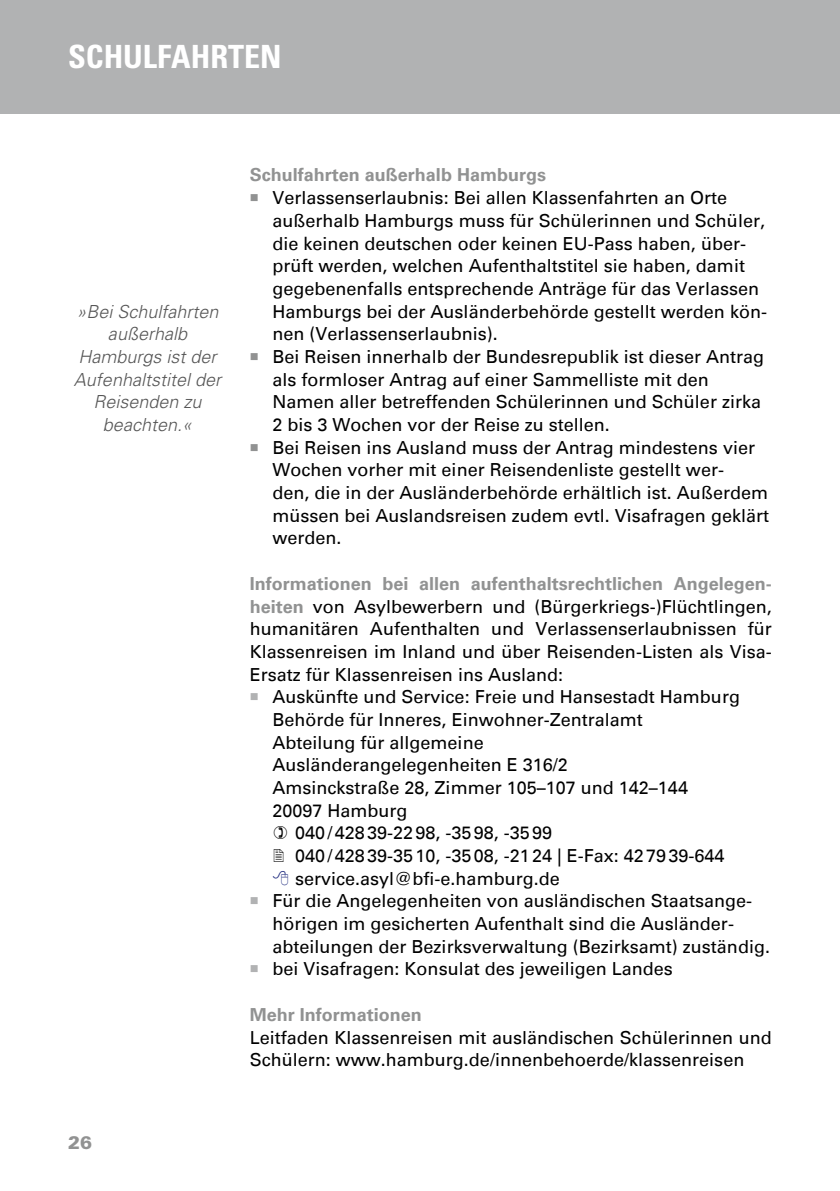
<style>
.page{position:relative;width:840px;height:1191px;background:#fff}
.page>*{position:absolute;margin:0;border:0;box-sizing:border-box;transform-origin:0 0}
.t1{font:700 condensed 32px "Univers LT";color:#fff}
.t2{font:18px/22.6px "Univers LT";color:#000}
.t3{font:italic 300 18px/22.6px "Univers LT";color:#565656;text-align:center}
.t4{font:700 18px "Univers LT";color:#919292}
.t5{font:900 18px "Univers LT";color:#919292}
.s1{color:#919292}
.s2{font-weight:700;color:#919292}
.s3{color:#b1b2b3}
</style>
<div class="page">
<div style="left:0;top:0;width:839px;height:113px;background:#b1b2b3"></div>
<h1 class="t1" style="left:68px;top:37px;width:215px">SCHULFAHRTEN</h1>
<p class="t3" style="left:74px;top:300px;width:149px">»Bei Schulfahrten außerhalb<br>Hamburgs ist der<br>Aufenhaltstitel der<br>Reisenden zu beachten.«</p>
<p class="t5" style="left:68px;top:1130px;width:26px">26</p>
<p class="t4" style="left:249px;top:165px;width:298px">Schulfahrten außerhalb Hamburgs</p>
<p class="t2" style="left:272px;top:187px;width:496px;text-indent:-23px"><span class="s1">■</span> Verlassenserlaubnis: Bei allen Klassenfahrten an Orte außerhalb Hamburgs muss für Schülerinnen und Schüler, die keinen deutschen oder keinen EU-Pass haben, über&shy;prüft werden, welchen Aufenthaltstitel sie haben, damit gegebenenfalls entsprechende Anträge für das Verlassen Hamburgs bei der Ausländerbehörde gestellt werden kön&shy;nen (Verlassenserlaubnis).</p>
<p class="t2" style="left:272px;top:345px;width:493px;text-indent:-23px"><span class="s1">■</span> Bei Reisen innerhalb der Bundesrepublik ist dieser Antrag als formloser Antrag auf einer Sammelliste mit den Namen aller betreffenden Schülerinnen und Schüler zirka 2 bis 3 Wochen vor der Reise zu stellen.</p>
<p class="t2" style="left:272px;top:436px;width:498px;text-indent:-23px"><span class="s1">■</span> Bei Reisen ins Ausland muss der Antrag mindestens vier Wochen vorher mit einer Reisendenliste gestellt wer-<br>den, die in der Ausländerbehörde erhältlich ist. Außerdem müssen bei Auslandsreisen zudem evtl. Visafragen geklärt werden.</p>
<p class="t2" style="left:249px;top:572px;width:523px;text-align:justify"><span class="s2">Informationen bei allen aufenthaltsrechtlichen Angelegen&shy;heiten</span> von Asylbewerbern und (Bürgerkriegs-)Flüchtlingen, humanitären Aufenthalten und Verlassenserlaubnissen für Klassenreisen im Inland und über Reisenden-Listen als Visa-Ersatz für Klassenreisen ins Ausland:</p>
<p class="t2" style="left:249px;top:685px;width:491px"><span class="s3">■</span> Auskünfte und Service: Freie und Hansestadt Hamburg</p>
<p class="t2" style="left:272px;top:708px;width:372px">Behörde für Inneres, Einwohner-Zentralamt</p>
<p class="t2" style="left:272px;top:731px;width:213px">Abteilung für allgemeine</p>
<p class="t2" style="left:272px;top:753px;width:297px">Ausländerangelegenheiten E 316/2</p>
<p class="t2" style="left:272px;top:776px;width:417px">Amsinckstraße 28, Zimmer 105–107 und 142–144</p>
<p class="t2" style="left:272px;top:799px;width:137px">20097 Hamburg</p>
<p class="t2" style="left:295px;top:821px;width:258px">040/42839-2298, -3598, -3599</p>
<p class="t2" style="left:295px;top:844px;width:430px">040/42839-3510, -3508, -2124 | E-Fax: 427939-644</p>
<p class="t2" style="left:295px;top:867px;width:266px">service.asyl@bfi-e.hamburg.de</p>
<p class="t2" style="left:272px;top:890px;width:499px;text-indent:-23px"><span class="s3">■</span> Für die Angelegenheiten von ausländischen Staatsange&shy;hörigen im gesicherten Aufenthalt sind die Ausländer&shy;abteilungen der Bezirksverwaltung (Bezirksamt) zuständig.</p>
<p class="t2" style="left:249px;top:958px;width:424px"><span class="s3">■</span> bei Visafragen: Konsulat des jeweiligen Landes</p>
<p class="t4" style="left:249px;top:1004px;width:174px">Mehr Informationen</p>
<p class="t2" style="left:249px;top:1026px;width:523px">Leitfaden Klassenreisen mit ausländischen Schülerinnen und<br>Schülern: www.hamburg.de/innenbehoerde/klassenreisen</p>
</div>
